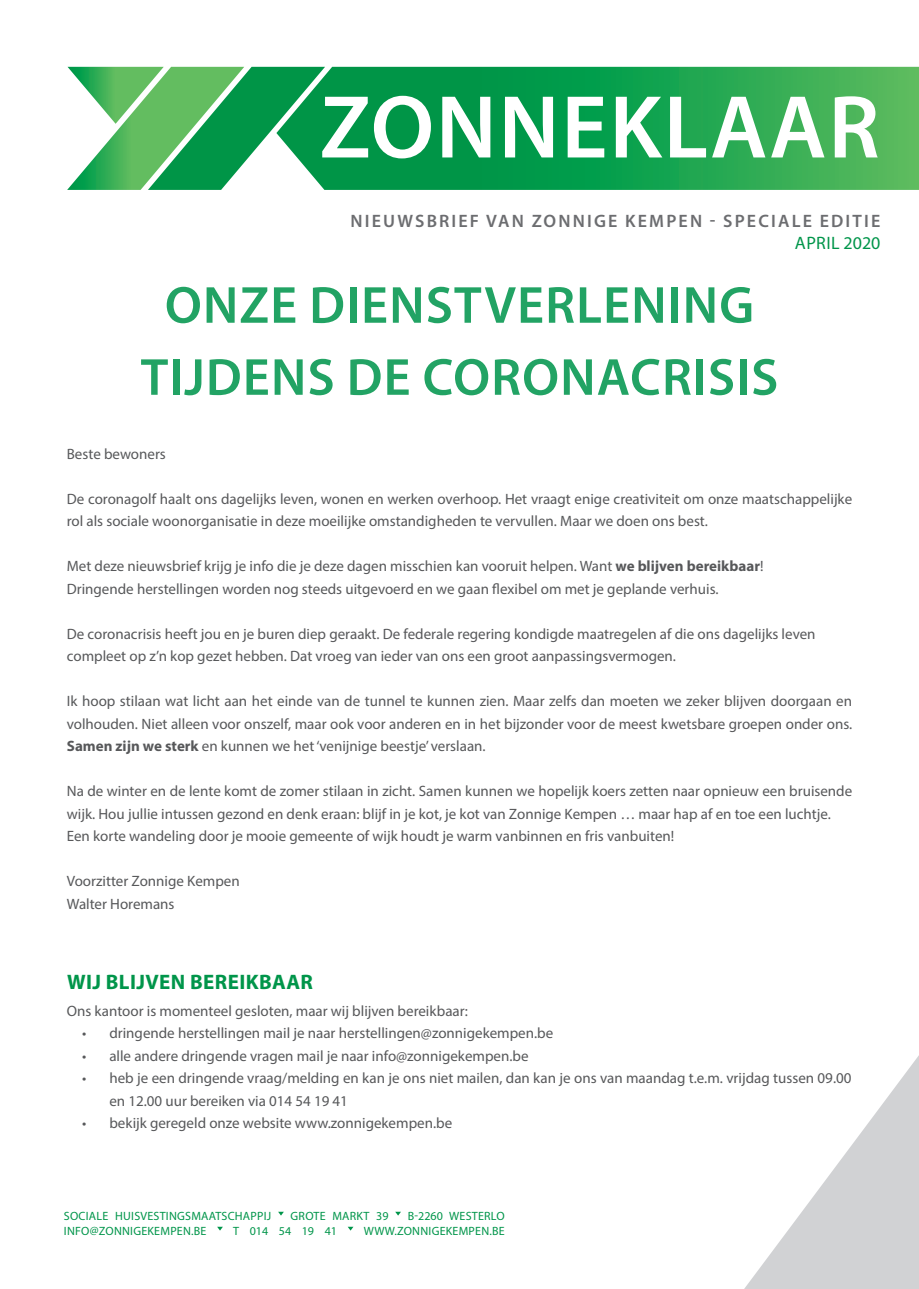
<style>
.page{position:relative;width:919px;height:1289px;background:#fff}
.page>*{position:absolute;margin:0;border:0;box-sizing:border-box;transform-origin:0 0}
.t1{font:600 90px "Myriad Pro";letter-spacing:.02em;color:#fff}
.t2{font:600 52.5px "Myriad Pro";letter-spacing:.02em;color:#22a364}
.t3{font:700 21px "Myriad Pro";letter-spacing:.02em;color:#00954a}
.t4{font:600 18px "Myriad Pro";letter-spacing:.12em;color:#6c6d70}
.t5{font:18px "Myriad Pro";letter-spacing:.02em;color:#00954a}
.t6{font:15px/22.5px "Myriad Pro";color:#57585a}
.t7{font:12px "Myriad Pro";letter-spacing:.02em;color:#00954a}
.s1{font-weight:700}
</style>
<div class="page">
<svg style="left:745px;top:1057px;width:173px;height:231px"></svg>
<svg style="left:278px;top:1211px;width:6px;height:4px"></svg>
<svg style="left:395px;top:1211px;width:6px;height:4px"></svg>
<svg style="left:217px;top:1226px;width:6px;height:4px"></svg>
<svg style="left:347px;top:1226px;width:6px;height:4px"></svg>
<svg style="left:67px;top:67px;width:209px;height:123px"></svg>
<svg style="left:276px;top:67px;width:642px;height:123px;background:#1ea452"></svg>
<p class="t1" style="left:320px;top:70px;width:561px">ZONNEKLAAR</p>
<p class="t4" style="left:350px;top:210px;width:531px">NIEUWSBRIEF VAN ZONNIGE KEMPEN - SPECIALE EDITIE</p>
<p class="t5" style="left:795px;top:232px;width:87px">APRIL 2020</p>
<p class="t2" style="left:165px;top:272px;width:590px">ONZE DIENSTVERLENING</p>
<p class="t2" style="left:141px;top:344px;width:639px">TIJDENS DE CORONACRISIS</p>
<p class="t6" style="left:67px;top:442px;width:101px">Beste bewoners</p>
<p class="t6" style="left:67px;top:487px;width:786px">De coronagolf haalt ons dagelijks leven, wonen en werken overhoop. Het vraagt enige creativiteit om onze maatschappelijke rol als sociale woonorganisatie in deze moeilijke omstandigheden te vervullen. Maar we doen ons best.</p>
<p class="t6" style="left:67px;top:554px;width:698px">Met deze nieuwsbrief krijg je info die je deze dagen misschien kan vooruit helpen. Want <span class="s1">we blijven bereikbaar</span>!</p>
<p class="t6" style="left:67px;top:577px;width:653px">Dringende herstellingen worden nog steeds uitgevoerd en we gaan flexibel om met je geplande verhuis.</p>
<p class="t6" style="left:67px;top:622px;width:750px">De coronacrisis heeft jou en je buren diep geraakt. De federale regering kondigde maatregelen af die ons dagelijks leven</p>
<p class="t6" style="left:67px;top:644px;width:610px">compleet op z’n kop gezet hebben. Dat vroeg van ieder van ons een groot aanpassingsvermogen.</p>
<p class="t6" style="left:67px;top:689px;width:786px;text-align:justify">Ik hoop stilaan wat licht aan het einde van de tunnel te kunnen zien. Maar zelfs dan moeten we zeker blijven doorgaan en volhouden. Niet alleen voor onszelf, maar ook voor anderen en in het bijzonder voor de meest kwetsbare groepen onder ons.<br><span class="s1">Samen zijn we sterk</span> en kunnen we het ‘venijnige beestje’ verslaan.</p>
<p class="t6" style="left:67px;top:779px;width:787px">Na de winter en de lente komt de zomer stilaan in zicht. Samen kunnen we hopelijk koers zetten naar opnieuw een bruisende wijk. Hou jullie intussen gezond en denk eraan: blijf in je kot, je kot van Zonnige Kempen … maar hap af en toe een luchtje.</p>
<p class="t6" style="left:67px;top:824px;width:609px">Een korte wandeling door je mooie gemeente of wijk houdt je warm vanbinnen en fris vanbuiten!</p>
<p class="t6" style="left:67px;top:869px;width:174px">Voorzitter Zonnige Kempen</p>
<p class="t6" style="left:67px;top:892px;width:109px">Walter Horemans</p>
<p class="t3" style="left:67px;top:968px;width:247px">WIJ BLIJVEN BEREIKBAAR</p>
<p class="t6" style="left:67px;top:999px;width:402px">Ons kantoor is momenteel gesloten, maar wij blijven bereikbaar:</p>
<p class="t6" style="left:82px;top:1021px;width:472px">• dringende herstellingen mail je naar herstellingen@zonnigekempen.be</p>
<p class="t6" style="left:82px;top:1044px;width:447px">• alle andere dringende vragen mail je naar info@zonnigekempen.be</p>
<p class="t6" style="left:109px;top:1066px;width:743px;text-indent:-27px">• heb je een dringende vraag/melding en kan je ons niet mailen, dan kan je ons van maandag t.e.m. vrijdag tussen 09.00 en 12.00 uur bereiken via 014 54 19 41</p>
<p class="t6" style="left:82px;top:1111px;width:371px">• bekijk geregeld onze website www.zonnigekempen.be</p>
<p class="t7" style="left:64px;top:1208px;width:209px">SOCIALE HUISVESTINGSMAATSCHAPPIJ</p>
<p class="t7" style="left:290px;top:1208px;width:99px">GROTE MARKT 39</p>
<p class="t7" style="left:407px;top:1208px;width:98px">B-2260 WESTERLO</p>
<p class="t7" style="left:64px;top:1223px;width:144px">INFO@ZONNIGEKEMPEN.BE</p>
<p class="t7" style="left:233px;top:1223px;width:105px">T 014 54 19 41</p>
<p class="t7" style="left:364px;top:1223px;width:142px">WWW.ZONNIGEKEMPEN.BE</p>
</div>
